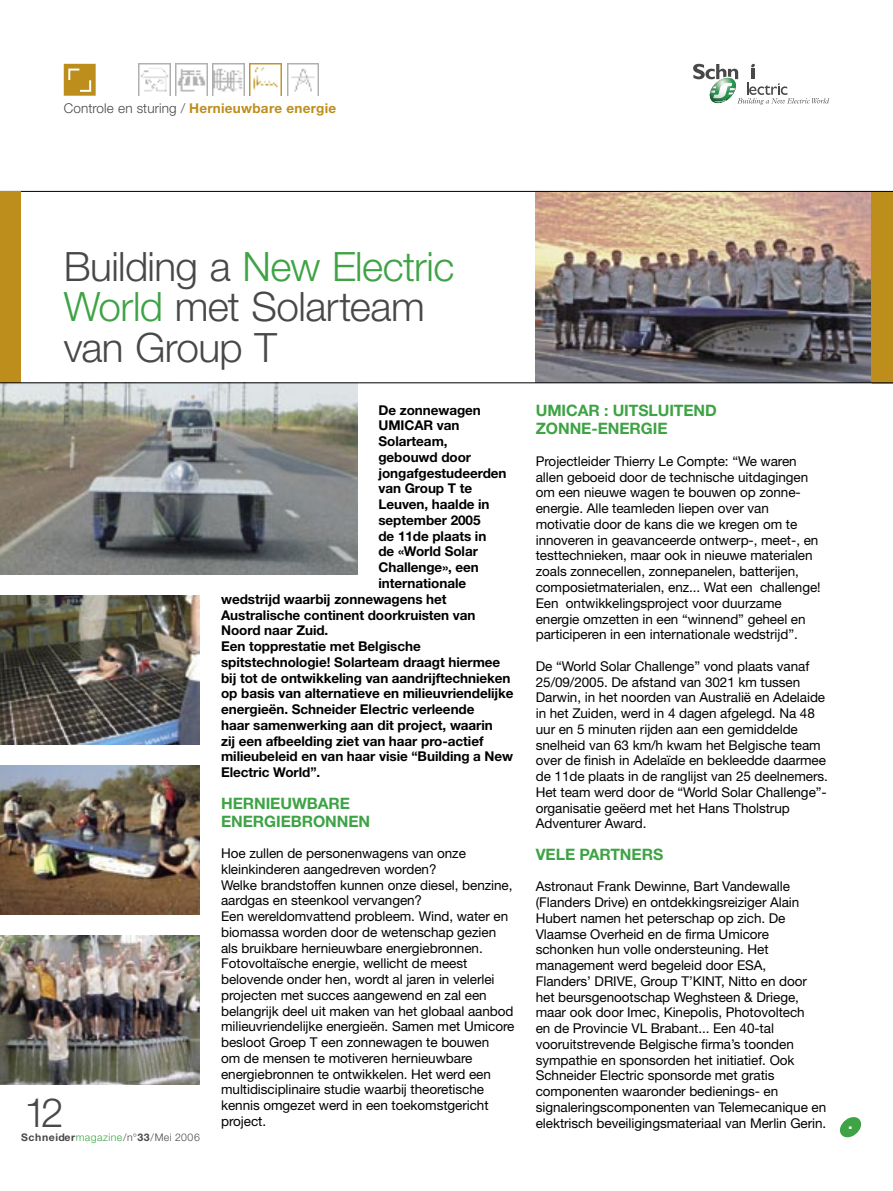
<style>
.page{position:relative;width:893px;height:1191px;background:#fff}
.page>*{position:absolute;margin:0;border:0;box-sizing:border-box;transform-origin:0 0}
.t1{font:300 40.5px/40.5px "Helvetica Neue";letter-spacing:-.015em;color:#484848}
.t2{font:700 16.5px "Helvetica Neue";color:#fff}
.t3{font:700 15.75px/18px "Helvetica Neue";letter-spacing:-.005em;color:#3ea345}
.t4{font:13.5px/15.8px "Helvetica Neue";letter-spacing:-.005em;color:#000}
.t5{font:700 13.5px/15.8px "Helvetica Neue";letter-spacing:-.005em;color:#000}
.t6{font:700 13.5px "Helvetica Neue";letter-spacing:.02em;color:#bd8e1c}
.t7{font:700 10.5px "Helvetica Neue";letter-spacing:.05em;color:#484848}
.s1{font-weight:300;color:#484848}
.s2{color:#3ea345}
.s3{font-weight:300;color:#3ea345}
.s4{font-weight:300}
</style>
<div class="page">
<div style="left:64px;top:64px;width:32px;height:32px;background:#bd8e1c"></div>
<svg style="left:68px;top:68px;width:24px;height:24px"></svg>
<img style="left:287px;top:64px;width:32px;height:32px">
<img style="left:250px;top:64px;width:32px;height:32px">
<img style="left:213px;top:64px;width:31px;height:32px">
<img style="left:175px;top:64px;width:32px;height:32px">
<img style="left:138px;top:64px;width:32px;height:32px">
<svg style="left:693px;top:64px;width:136px;height:41px"></svg>
<img style="left:536px;top:192px;width:336px;height:190px">
<div style="left:872px;top:191px;width:21px;height:192px;background:#bd8e1c"></div>
<hr style="left:0;top:191px;width:893px;height:1px;background:#000">
<img style="left:0;top:383px;width:357px;height:191px">
<div style="left:0;top:191px;width:21px;height:192px;background:#bd8e1c"></div>
<hr style="left:0;top:382px;width:893px;height:1px;background:#000">
<img style="left:0;top:595px;width:200px;height:149px">
<img style="left:0;top:765px;width:200px;height:149px">
<img style="left:0;top:935px;width:200px;height:149px">
<svg style="left:840px;top:1117px;width:22px;height:20px"></svg>
<p class="t6" style="left:64px;top:100px;width:274px"><span class="s1">Controle en sturing /</span> Hernieuwbare energie</p>
<h1 class="t1" style="left:64px;top:245px;width:392px">Building a <span class="s2">New Electric<br>World</span> met Solarteam van Group T</h1>
<p class="t5" style="left:378px;top:402px;width:130px">De zonnewagen<br>UMICAR van<br>Solarteam, gebouwd door jongafgestudeerden van Group T te<br>Leuven, haalde in september 2005<br>de 11de plaats in<br>de «World Solar<br>Challenge», een internationale</p>
<p class="t5" style="left:221px;top:591px;width:294px">wedstrijd waarbij zonnewagens het Australische continent doorkruisten van Noord naar Zuid.<br>Een topprestatie met Belgische spitstechnologie! Solarteam draagt hiermee bij tot de ontwikkeling van aandrijftechnieken op basis van alternatieve en milieuvriendelijke energieën. Schneider Electric verleende<br>haar samenwerking aan dit project, waarin<br>zij een afbeelding ziet van haar pro-actief milieubeleid en van haar visie “Building a New Electric World”.</p>
<h5 class="t3" style="left:221px;top:793px;width:151px">HERNIEUWBARE<br>ENERGIEBRONNEN</h5>
<p class="t1" style="left:24px;top:1091px;width:41px">12</p>
<p class="t7" style="left:21px;top:1131px;width:180px">Schneider<span class="s3">magazine</span><span class="s4">/n°</span>33<span class="s4">/Mei 2006</span></p>
<p class="t4" style="left:221px;top:845px;width:295px">Hoe zullen de personenwagens van onze kleinkinderen aangedreven worden?<br>Welke brandstoffen kunnen onze diesel, benzine, aardgas en steenkool vervangen?<br>Een wereldomvattend probleem. Wind, water en biomassa worden door de wetenschap gezien als bruikbare hernieuwbare energiebronnen.<br>Fotovoltaïsche energie, wellicht de meest belovende onder hen, wordt al jaren in velerlei projecten met succes aangewend en zal een belangrijk deel uit maken van het globaal aanbod milieuvriendelijke energieën. Samen met Umicore besloot Groep T een zonnewagen te bouwen<br>om de mensen te motiveren hernieuwbare energiebronnen te ontwikkelen. Het werd een multidisciplinaire studie waarbij theoretische kennis omgezet werd in een toekomstgericht</p>
<p class="t4" style="left:221px;top:1113px;width:47px">project.</p>
<h5 class="t3" style="left:536px;top:401px;width:183px">UMICAR : UITSLUITEND<br>ZONNE-ENERGIE</h5>
<p class="t4" style="left:536px;top:453px;width:286px">Projectleider Thierry Le Compte: “We waren allen geboeid door de technische uitdagingen om een nieuwe wagen te bouwen op zonne&shy;energie. Alle teamleden liepen over van motivatie door de kans die we kregen om te innoveren in geavanceerde ontwerp-, meet-, en testtechnieken, maar ook in nieuwe materialen zoals zonnecellen, zonnepanelen, batterijen, composietmaterialen, enz... Wat een challenge!<br>Een ontwikkelingsproject voor duurzame energie omzetten in een “winnend” geheel en participeren in een internationale wedstrijd”.</p>
<p class="t4" style="left:536px;top:658px;width:294px">De “World Solar Challenge” vond plaats vanaf 25/09/2005. De afstand van 3021 km tussen Darwin, in het noorden van Australië en Adelaide in het Zuiden, werd in 4 dagen afgelegd. Na 48 uur en 5 minuten rijden aan een gemiddelde snelheid van 63 km/h kwam het Belgische team over de finish in Adelaïde en bekleedde daarmee de 11de plaats in de ranglijst van 25 deelnemers.<br>Het team werd door de “World Solar Challenge”- organisatie geëerd met het Hans Tholstrup Adventurer Award.</p>
<h5 class="t3" style="left:536px;top:845px;width:129px">VELE PARTNERS</h5>
<p class="t4" style="left:536px;top:878px;width:292px">Astronaut Frank Dewinne, Bart Vandewalle (Flanders Drive) en ontdekkingsreiziger Alain Hubert namen het peterschap op zich. De Vlaamse Overheid en de firma Umicore schonken hun volle ondersteuning. Het management werd begeleid door ESA,<br>Flanders’ DRIVE, Group T’KINT, Nitto en door het beursgenootschap Weghsteen &amp; Driege, maar ook door Imec, Kinepolis, Photovoltech<br>en de Provincie VL Brabant... Een 40-tal vooruitstrevende Belgische firma’s toonden sympathie en sponsorden het initiatief. Ook Schneider Electric sponsorde met gratis componenten waaronder bedienings- en signaleringscomponenten van Telemecanique en elektrisch beveiligingsmateriaal van Merlin Gerin.</p>
<p class="t2" style="left:848px;top:1113px;width:6px">.</p>
</div>
